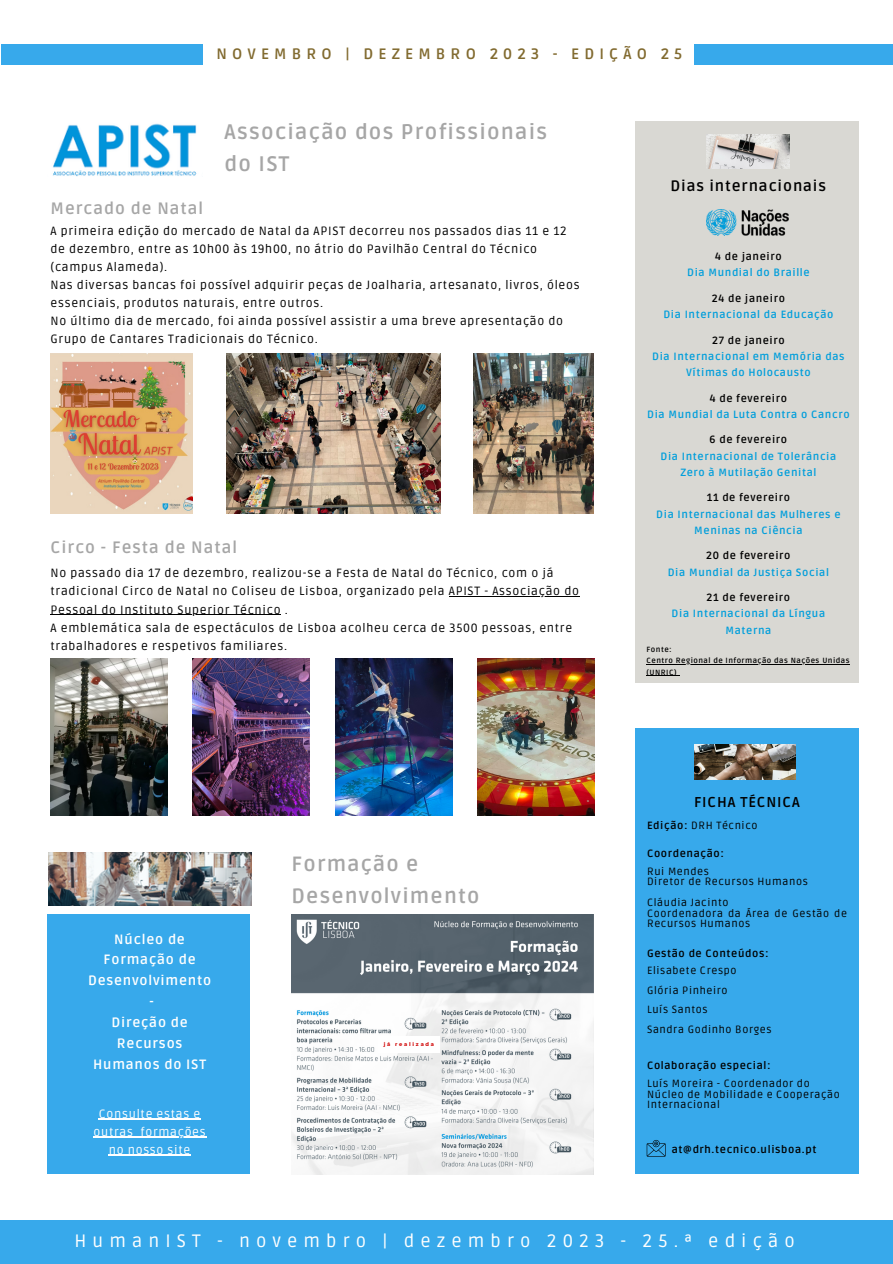
<style>
.page{position:relative;width:893px;height:1264px;background:#fff}
.page>*{position:absolute;margin:0;border:0;box-sizing:border-box;transform-origin:0 0}
.t1{font:700 21px "Ruda";letter-spacing:.06em;color:#a6a6a6}
.t2{font:700 20.55px "Ruda";letter-spacing:.06em;color:#a6a6a6}
.t3{font:18px "Ruda";letter-spacing:.34em;color:#fff}
.t4{font:700 16.5px "Ruda";letter-spacing:.06em;color:#a6a6a6}
.t5{font:700 15px "Ruda";letter-spacing:.34em;color:#816a2f}
.t6{font:700 15px "Ruda";letter-spacing:.06em;color:#000}
.t7{font:700 14.25px "Ruda";letter-spacing:.06em;color:#000}
.t8{font:700 13.5px/20.9px "Ruda";letter-spacing:.06em;color:#fff;text-align:center}
.t9{font:12px/18px "Ruda";letter-spacing:.06em;color:#000}
.t10{font:12px/18px "Ruda";letter-spacing:.06em;color:#fff;text-align:center}
.t11{font:700 10.5px/16.2px "Ruda";letter-spacing:.06em;color:#019edb;text-align:center}
.t12{font:10.5px/10.5px "Ruda";letter-spacing:.06em;color:#000}
.t13{font:700 10.5px "Ruda";letter-spacing:.06em;color:#000}
.t14{font:700 7.5px/11.2px "Ruda";letter-spacing:.06em;color:#000}
.t15{font:700 5.25px "Montserrat";letter-spacing:.34em;color:#d10808}
.s1{font-weight:700}
</style>
<div class="page">
<div style="left:1px;top:44px;width:202px;height:21px;background:#37a9eb"></div>
<div style="left:694px;top:44px;width:198px;height:21px;background:#37a9eb"></div>
<div style="left:0;top:1220px;width:892px;height:43px;background:#37a9eb"></div>
<div style="left:635px;top:122px;width:223px;height:560px;background:#d9d8d3"></div>
<img style="left:706px;top:209px;width:83px;height:26px">
<img style="left:706px;top:134px;width:83px;height:35px">
<div style="left:635px;top:728px;width:223px;height:445px;background:#37a9eb"></div>
<img style="left:694px;top:745px;width:101px;height:35px">
<svg style="left:646px;top:1140px;width:19px;height:16px"></svg>
<img style="left:53px;top:123px;width:144px;height:54px">
<img style="left:48px;top:852px;width:203px;height:53px">
<div style="left:47px;top:914px;width:203px;height:260px;background:#37a9eb"></div>
<img style="left:51px;top:353px;width:141px;height:160px">
<img style="left:226px;top:353px;width:214px;height:160px">
<img style="left:473px;top:353px;width:121px;height:160px">
<img style="left:51px;top:658px;width:117px;height:157px">
<img style="left:335px;top:658px;width:117px;height:157px">
<img style="left:192px;top:658px;width:117px;height:157px">
<img style="left:478px;top:658px;width:117px;height:157px">
<img style="left:291px;top:914px;width:302px;height:260px">
<hr style="left:646px;top:664px;width:203px;height:1px;background:#000">
<hr style="left:646px;top:675px;width:31px;height:1px;background:#000">
<hr style="left:99px;top:1118px;width:102px;height:1px;background:#fff">
<hr style="left:93px;top:1136px;width:41px;height:1px;background:#fff">
<hr style="left:141px;top:1136px;width:65px;height:1px;background:#fff">
<hr style="left:109px;top:1154px;width:82px;height:1px;background:#fff">
<hr style="left:449px;top:596px;width:130px;height:1px;background:#000">
<hr style="left:51px;top:614px;width:230px;height:1px;background:#000">
<div style="left:378px;top:1036px;width:61px;height:16px;background:#fff"></div>
<p class="t5" style="left:216px;top:45px;width:467px">NOVEMBRO | DEZEMBRO 2023 - EDIÇÃO 25</p>
<p class="t4" style="left:51px;top:198px;width:154px">Mercado de Natal</p>
<p class="t1" style="left:224px;top:120px;width:324px">Associação dos Profissionais</p>
<p class="t1" style="left:224px;top:151px;width:66px">do IST</p>
<p class="t9" style="left:51px;top:222px;width:517px">A primeira edição do mercado de Natal da APIST decorreu nos passados dias 11 e 12 de dezembro, entre as 10h00 às 19h00, no átrio do Pavilhão Central do Técnico (campus Alameda).</p>
<p class="t9" style="left:51px;top:276px;width:530px">Nas diversas bancas foi possível adquirir peças de Joalharia, artesanato, livros, óleos essenciais, produtos naturais, entre outros.</p>
<p class="t9" style="left:51px;top:312px;width:514px">No último dia de mercado, foi ainda possível assistir a uma breve apresentação do<br>Grupo de Cantares Tradicionais do Técnico.</p>
<p class="t4" style="left:51px;top:537px;width:188px">Circo - Festa de Natal</p>
<p class="t9" style="left:51px;top:564px;width:530px">No passado dia 17 de dezembro, realizou-se a Festa de Natal do Técnico, com o já tradicional Circo de Natal no Coliseu de Lisboa, organizado pela APIST - Associação do<br>Pessoal do Instituto Superior Técnico .</p>
<p class="t9" style="left:51px;top:619px;width:523px">A emblemática sala de espectáculos de Lisboa acolheu cerca de 3500 pessoas, entre trabalhadores e respetivos familiares.</p>
<p class="t8" style="left:88px;top:928px;width:125px">Núcleo de<br>Formação de<br>Desenvolvimento</p>
<p class="t8" style="left:149px;top:991px;width:6px">-</p>
<p class="t8" style="left:93px;top:1012px;width:115px">Direção de<br>Recursos<br>Humanos do IST</p>
<p class="t10" style="left:93px;top:1104px;width:114px">Consulte estas e outras formações no nosso site</p>
<p class="t2" style="left:291px;top:852px;width:128px">Formação e</p>
<p class="t2" style="left:291px;top:884px;width:189px">Desenvolvimento</p>
<p class="t15" style="left:384px;top:1040px;width:52px">já realizada</p>
<p class="t6" style="left:670px;top:177px;width:157px">Dias internacionais</p>
<p class="t13" style="left:715px;top:250px;width:68px">4 de janeiro</p>
<p class="t11" style="left:687px;top:265px;width:124px">Dia Mundial do Braille</p>
<p class="t13" style="left:711px;top:292px;width:75px">24 de janeiro</p>
<p class="t11" style="left:663px;top:306px;width:171px">Dia Internacional da Educação</p>
<p class="t13" style="left:712px;top:334px;width:74px">27 de janeiro</p>
<p class="t11" style="left:652px;top:348px;width:194px">Dia Internacional em Memória das<br>Vítimas do Holocausto</p>
<p class="t13" style="left:709px;top:392px;width:79px">4 de fevereiro</p>
<p class="t11" style="left:647px;top:406px;width:204px">Dia Mundial da Luta Contra o Cancro</p>
<p class="t13" style="left:709px;top:433px;width:79px">6 de fevereiro</p>
<p class="t11" style="left:660px;top:448px;width:177px">Dia Internacional de Tolerância<br>Zero à Mutilação Genital</p>
<p class="t13" style="left:706px;top:491px;width:85px">11 de fevereiro</p>
<p class="t11" style="left:656px;top:506px;width:186px">Dia Internacional das Mulheres e<br>Meninas na Ciência</p>
<p class="t13" style="left:706px;top:549px;width:86px">20 de fevereiro</p>
<p class="t11" style="left:667px;top:564px;width:163px">Dia Mundial da Justiça Social</p>
<p class="t13" style="left:706px;top:591px;width:85px">21 de fevereiro</p>
<p class="t11" style="left:671px;top:606px;width:155px">Dia Internacional da Língua<br>Materna</p>
<p class="t14" style="left:646px;top:644px;width:27px">Fonte:</p>
<p class="t14" style="left:646px;top:655px;width:204px">Centro Regional de Informação das Nações Unidas (UNRIC)</p>
<p class="t7" style="left:694px;top:793px;width:107px">FICHA TÉCNICA</p>
<p class="t12" style="left:647px;top:820px;width:112px"><span class="s1">Edição:</span> DRH Técnico</p>
<p class="t13" style="left:647px;top:847px;width:78px">Coordenação:</p>
<p class="t12" style="left:647px;top:866px;width:63px">Rui Mendes</p>
<p class="t12" style="left:647px;top:876px;width:162px">Diretor de Recursos Humanos</p>
<p class="t12" style="left:647px;top:897px;width:83px">Cláudia Jacinto</p>
<p class="t12" style="left:647px;top:908px;width:201px">Coordenadora da Área de Gestão de<br>Recursos Humanos</p>
<p class="t13" style="left:647px;top:946px;width:123px">Gestão de Conteúdos:</p>
<p class="t12" style="left:647px;top:965px;width:91px">Elisabete Crespo</p>
<p class="t12" style="left:647px;top:985px;width:82px">Glória Pinheiro</p>
<p class="t12" style="left:647px;top:1004px;width:62px">Luís Santos</p>
<p class="t12" style="left:647px;top:1024px;width:126px">Sandra Godinho Borges</p>
<p class="t13" style="left:647px;top:1059px;width:125px">Colaboração especial:</p>
<p class="t12" style="left:647px;top:1078px;width:194px">Luís Moreira - Coordenador do<br>Núcleo de Mobilidade e Cooperação<br>Internacional</p>
<p class="t13" style="left:671px;top:1143px;width:146px">at@drh.tecnico.ulisboa.pt</p>
<p class="t3" style="left:74px;top:1230px;width:722px">HumanIST - novembro | dezembro 2023 - 25.ª edição</p>
</div>
